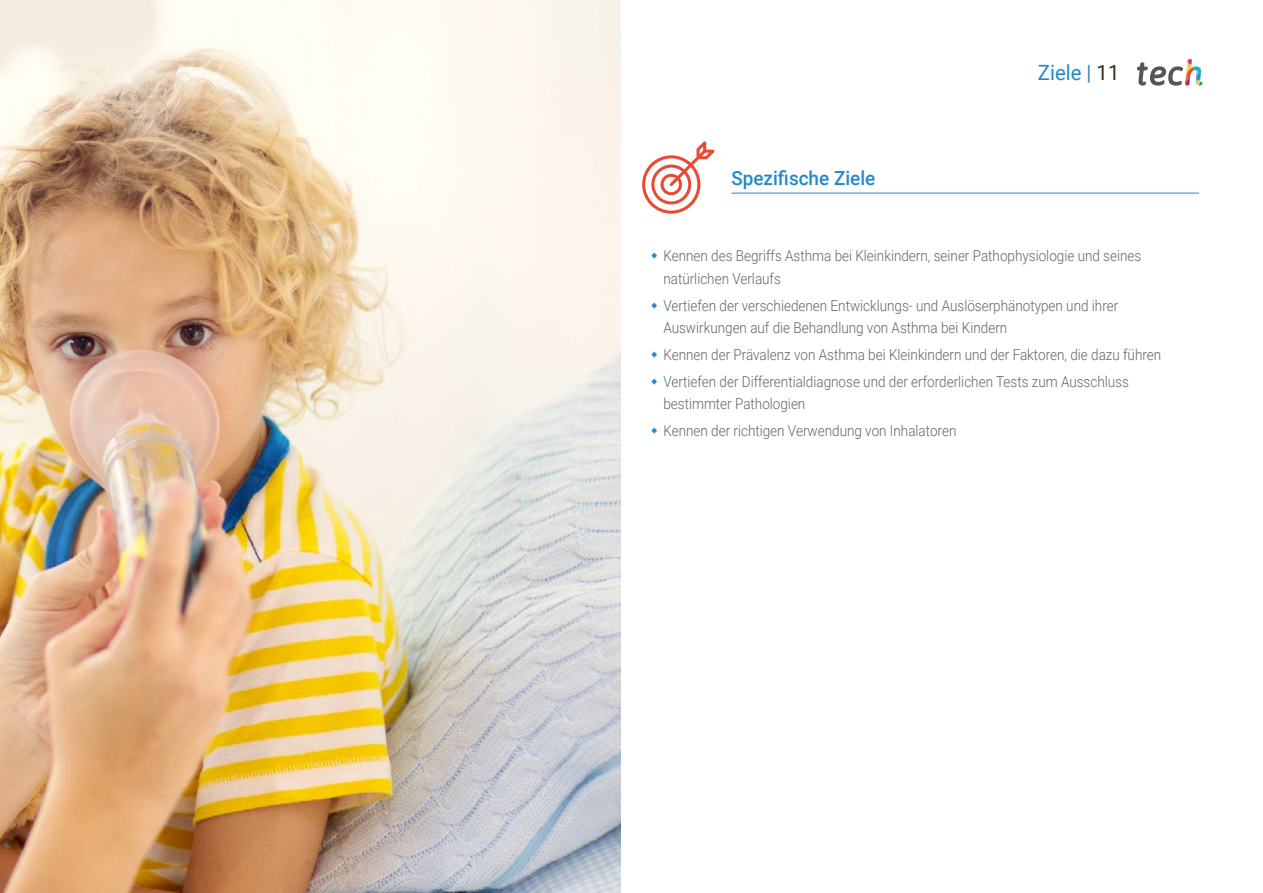
<style>
.page{position:relative;width:1263px;height:893px;background:#fff}
.page>*{position:absolute;margin:0;border:0;box-sizing:border-box;transform-origin:0 0}
.t1{font:21px "Roboto";color:#2488c9}
.t2{font:500 19.5px "Roboto";color:#2488c9}
.t3{font:300 15px/22.5px "Roboto";color:#61646a;scale:.9 1}
.s1{color:#312e20}
</style>
<div class="page">
<img style="left:0;top:0;width:621px;height:893px">
<svg style="left:1137px;top:59px;width:65px;height:27px"></svg>
<svg style="left:642px;top:141px;width:72px;height:73px"></svg>
<hr style="left:731px;top:193px;width:468px;height:1px;background:#2488c9">
<h2 class="t2" style="left:731px;top:164px;width:145px">Spezifische Ziele</h2>
<h1 class="t1" style="left:1038px;top:57px;width:83px">Ziele | <span class="s1">11</span></h1>
<p class="t3" style="left:663px;top:244px;width:533px">Kennen des Begriffs Asthma bei Kleinkindern, seiner Pathophysiologie und seines natürlichen Verlaufs</p>
<p class="t3" style="left:663px;top:293px;width:507px">Vertiefen der verschiedenen Entwicklungs- und Auslöserphänotypen und ihrer<br>Auswirkungen auf die Behandlung von Asthma bei Kindern</p>
<p class="t3" style="left:663px;top:341px;width:555px;line-height:26.7px">Kennen der Prävalenz von Asthma bei Kleinkindern und der Faktoren, die dazu führen<br>Vertiefen der Differentialdiagnose und der erforderlichen Tests zum Ausschluss</p>
<p class="t3" style="left:663px;top:390px;width:327px;line-height:26.7px">bestimmter Pathologien<br>Kennen der richtigen Verwendung von Inhalatoren</p>
</div>
